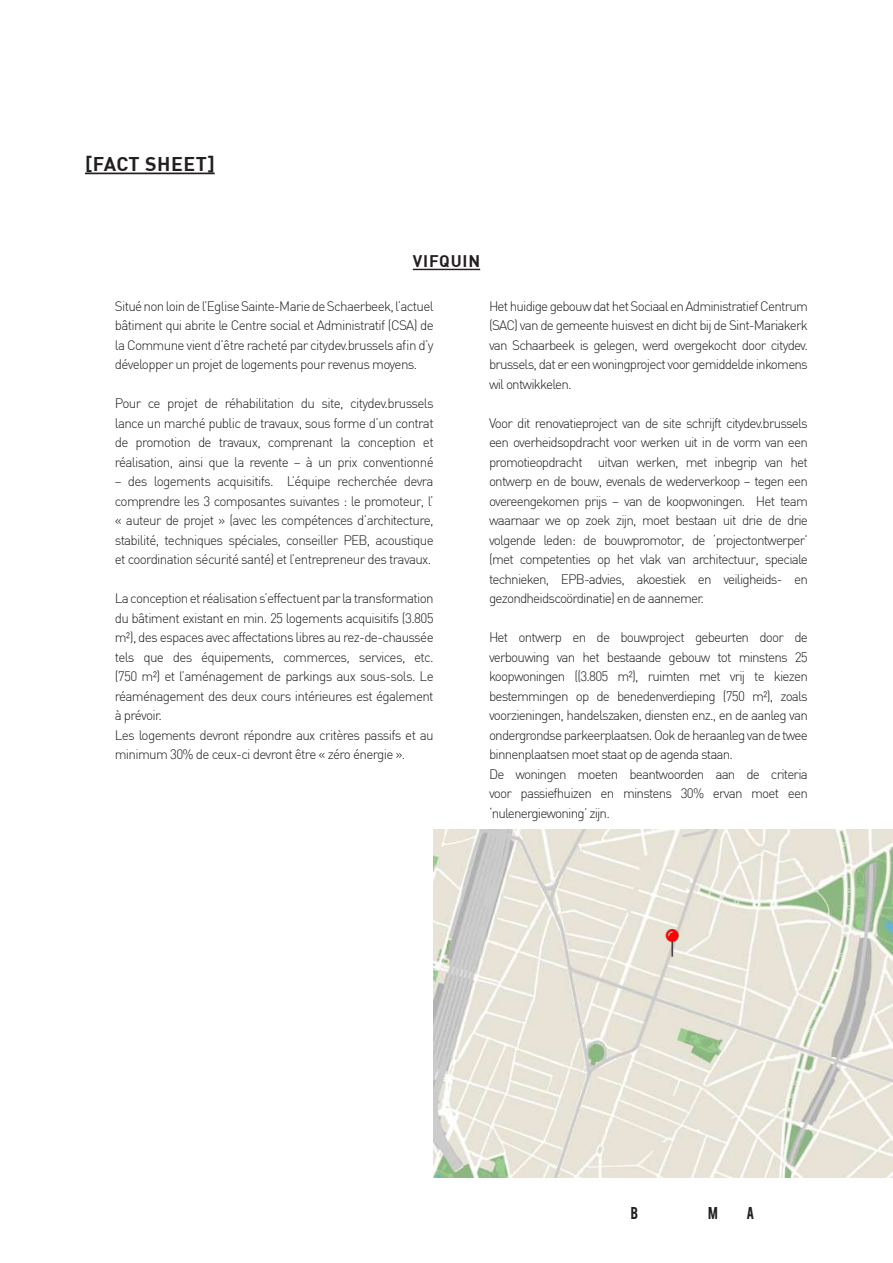
<style>
.page{position:relative;width:893px;height:1263px;background:#fff}
.page>*{position:absolute;margin:0;border:0;box-sizing:border-box;transform-origin:0 0}
.t1{font:700 19.5px "DIN";letter-spacing:.025em;color:#231f20}
.t2{font:700 16.5px "DIN";letter-spacing:.05em;color:#231f20}
.t3{font:300 13.5px/19.5px "DIN";letter-spacing:-.06em;color:#231f20;text-align:justify}
</style>
<div class="page">
<img style="left:434px;top:829px;width:459px;height:349px">
<hr style="left:85px;top:173px;width:130px;height:1px;background:#231f20">
<hr style="left:413px;top:269px;width:67px;height:1px;background:#231f20">
<img style="left:656px;top:929px;width:31px;height:32px">
<h1 class="t1" style="left:85px;top:151px;width:131px">[FACT SHEET]</h1>
<p class="t2" style="left:413px;top:250px;width:69px">VIFQUIN</p>
<p class="t3" style="left:115px;top:296px;width:320px">Situé non loin de l’Eglise Sainte-Marie de Schaerbeek, l’actuel bâtiment qui abrite le Centre social et Administratif (CSA) de la Commune vient d’être racheté par citydev.brussels afin d’y développer un projet de logements pour revenus moyens.</p>
<p class="t3" style="left:115px;top:394px;width:320px">Pour ce projet de réhabilitation du site, citydev.brussels lance un marché public de travaux, sous forme d’un contrat de promotion de travaux, comprenant la conception et réalisation, ainsi que la revente – à un prix conventionné</p>
<p class="t3" style="left:115px;top:472px;width:320px">– des logements acquisitifs. L’équipe recherchée devra comprendre les 3 composantes suivantes : le promoteur, l’ « auteur de projet » (avec les compétences d’architecture, stabilité, techniques spéciales, conseiller PEB, acoustique et coordination sécurité santé) et l’entrepreneur des travaux.</p>
<p class="t3" style="left:115px;top:589px;width:320px;text-align:left">La conception et réalisation s’effectuent par la transformation du bâtiment existant en min. 25 logements acquisitifs (3.805 m²), des espaces avec affectations libres au rez-de-chaussée tels que des équipements, commerces, services, etc. (750 m²) et l’aménagement de parkings aux sous-sols. Le réaménagement des deux cours intérieures est également à prévoir.<br>Les logements devront répondre aux critères passifs et au minimum 30% de ceux-ci devront être « zéro énergie ».</p>
<p class="t3" style="left:489px;top:296px;width:320px">Het huidige gebouw dat het Sociaal en Administratief Centrum (SAC) van de gemeente huisvest en dicht bij de Sint-Mariakerk van Schaarbeek is gelegen, werd overgekocht door citydev. brussels, dat er een woningproject voor gemiddelde inkomens wil ontwikkelen.</p>
<p class="t3" style="left:489px;top:413px;width:320px">Voor dit renovatieproject van de site schrijft citydev.brussels een overheidsopdracht voor werken uit in de vorm van een promotieopdracht uitvan werken, met inbegrip van het ontwerp en de bouw, evenals de wederverkoop – tegen een overeengekomen prijs – van de koopwoningen. Het team waarnaar we op zoek zijn, moet bestaan uit drie de drie volgende leden: de bouwpromotor, de ‘projectontwerper’ (met competenties op het vlak van architectuur, speciale technieken, EPB-advies, akoestiek en veiligheids- en gezondheidscoördinatie) en de aannemer.</p>
<p class="t3" style="left:489px;top:628px;width:320px;text-align:left">Het ontwerp en de bouwproject gebeurten door de verbouwing van het bestaande gebouw tot minstens 25 koopwoningen ((3.805 m²), ruimten met vrij te kiezen bestemmingen op de benedenverdieping (750 m²), zoals voorzieningen, handelszaken, diensten enz., en de aanleg van ondergrondse parkeerplaatsen. Ook de heraanleg van de twee binnenplaatsen moet staat op de agenda staan.<br>De woningen moeten beantwoorden aan de criteria voor passiefhuizen en minstens 30% ervan moet een ‘nulenergiewoning’ zijn.</p>
</div>
